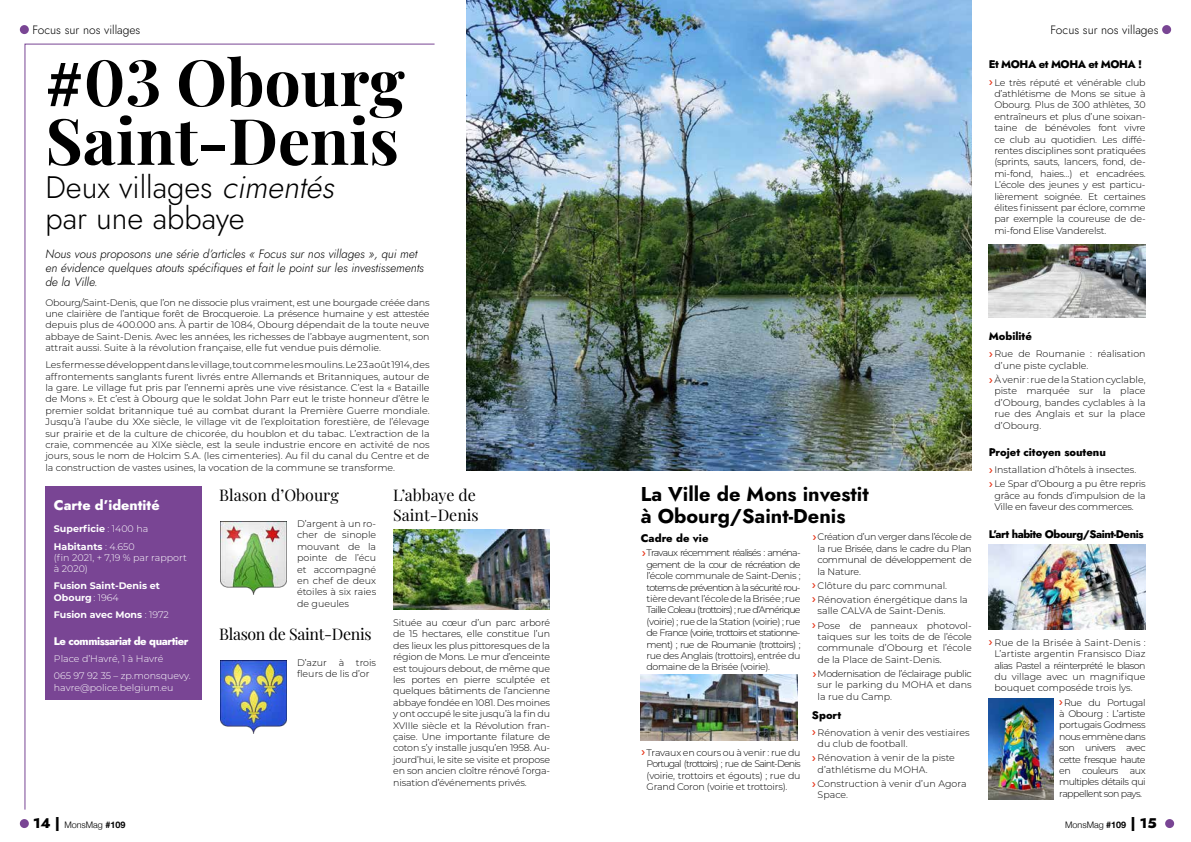
<style>
.page{position:relative;width:1191px;height:842px;background:#fff}
.page>*{position:absolute;margin:0;border:0;box-sizing:border-box;transform-origin:0 0}
.t1{font:700 64px/58.8px "Playfair Display";color:#000}
.t2{font:31px/31px "Jost";color:#000}
.t3{font:700 20px/22px "Jost";color:#000}
.t4{font:16px/19.2px "Playfair Display";color:#000}
.t5{font:16px "Playfair Display";letter-spacing:-.02em;color:#000}
.t6{font:800 14px "Jost";color:#fff}
.t7{font:italic 300 12px/14px "Jost";color:#000}
.t8{font:12px "Jost";color:#000}
.t9{font:800 11px "Jost";letter-spacing:-.04em;color:#000}
.t10{font:800 11px "Jost";letter-spacing:-.015em;color:#000}
.t11{font:800 11px "Jost";letter-spacing:-.04em;color:#fff}
.t12{font:300 9.5px/11.4px "Montserrat";letter-spacing:-.015em;color:#000;text-align:justify}
.t13{font:300 9.5px/11.4px "Montserrat";letter-spacing:-.06em;color:#000;text-align:center}
.t14{font:300 9.5px/11.4px "Montserrat";color:#fff}
.t15{font:700 9.5px/17.1px "Montserrat";color:#fff}
.t16{font:300 9px "Helvetica Neue";color:#000}
.s1{font-family:"Acumin Variable Concept";font-weight:400}
.s2{font-style:italic}
.s3{font-weight:300}
.s4{font-family:"Jost";font-weight:800;font-size:14px}
.s5{font-weight:700}
</style>
<div class="page">
<svg style="left:25px;top:44px;width:410px;height:766px"></svg>
<img style="left:467px;top:0;width:504px;height:471px">
<div style="left:45px;top:486px;width:157px;height:213px;background:#794594"></div>
<img style="left:220px;top:521px;width:67px;height:73px">
<img style="left:220px;top:661px;width:67px;height:73px">
<img style="left:394px;top:529px;width:155px;height:81px">
<img style="left:988px;top:545px;width:157px;height:84px">
<img style="left:641px;top:675px;width:156px;height:66px">
<img style="left:988px;top:244px;width:157px;height:73px">
<img style="left:988px;top:699px;width:65px;height:100px">
<div style="left:20px;top:819px;width:9px;height:9px;background:#794594;border-radius:50%"></div>
<div style="left:1165px;top:819px;width:9px;height:9px;background:#794594;border-radius:50%"></div>
<div style="left:20px;top:25px;width:9px;height:9px;background:#794594;border-radius:50%"></div>
<div style="left:1162px;top:25px;width:9px;height:9px;background:#794594;border-radius:50%"></div>
<p class="t8" style="left:32px;top:22px;width:109px">Focus sur nos villages</p>
<p class="t8" style="left:1050px;top:22px;width:109px">Focus sur nos villages</p>
<h1 class="t1" style="left:45px;top:47px;width:361px"><span class="s1">#</span>03 Obourg<br>Saint-Denis</h1>
<h2 class="t2" style="left:45px;top:172px;width:298px">Deux villages <span class="s2">cimentés </span>par une abbaye</h2>
<p class="t7" style="left:45px;top:247px;width:380px">Nous vous proposons une série d’articles « Focus sur nos villages », qui met en évidence quelques atouts spécifiques et fait le point sur les investissements de la Ville.</p>
<p class="t12" style="left:45px;top:296px;width:386px">Obourg/Saint-Denis, que l’on ne dissocie plus vraiment, est une bourgade créée dans une clairière de l’antique forêt de Brocqueroie. La présence humaine y est attestée depuis plus de 400.000 ans. À partir de 1084, Obourg dépendait de la toute neuve abbaye de Saint-Denis. Avec les années, les richesses de l’abbaye augmentent, son attrait aussi. Suite à la révolution française, elle fut vendue puis démolie.</p>
<p class="t12" style="left:45px;top:359px;width:386px">Les fermes se développent dans le village, tout comme les moulins. Le 23 août 1914, des affrontements sanglants furent livrés entre Allemands et Britanniques, autour de la gare. Le village fut pris par l’ennemi après une vive résistance. C’est la « Bataille de Mons ». Et c’est à Obourg que le soldat John Parr eut le triste honneur d’être le premier soldat britannique tué au combat durant la Première Guerre mondiale.<br>Jusqu’à l’aube du XXe siècle, le village vit de l’exploitation forestière, de l’élevage sur prairie et de la culture de chicorée, du houblon et du tabac. L’extraction de la craie, commencée au XIXe siècle, est la seule industrie encore en activité de nos jours, sous le nom de Holcim S.A. (les cimenteries). Au fil du canal du Centre et de la construction de vastes usines, la vocation de la commune se transforme.</p>
<h3 class="t6" style="left:54px;top:495px;width:107px">Carte d’identité</h3>
<p class="t15" style="left:54px;top:520px;width:96px">Superficie <span class="s3">: 1400 ha<br></span>Habitants <span class="s3">: 4.650</span></p>
<p class="t14" style="left:54px;top:551px;width:134px">(fin 2021, + 7,19 % par rapport à 2020)</p>
<p class="t15" style="left:54px;top:580px;width:108px;line-height:11.4px">Fusion Saint-Denis et<br>Obourg <span class="s3">: 1964</span></p>
<p class="t15" style="left:54px;top:605px;width:116px">Fusion avec Mons <span class="s3">: 1972</span></p>
<p class="t11" style="left:54px;top:634px;width:136px">Le commissariat de quartier</p>
<p class="t14" style="left:54px;top:650px;width:138px;line-height:17.1px">Place d’Havré, 1 à Havré<br>065 97 92 35 – zp.monsquevy.</p>
<p class="t14" style="left:54px;top:681px;width:121px">havre@police.belgium.eu</p>
<h3 class="t4" style="left:219px;top:484px;width:121px">Blason d’Obourg</h3>
<p class="t12" style="left:297px;top:518px;width:81px">D’argent à un ro&shy;cher de sinople mouvant de la pointe de l’écu et accompagné en chef de deux étoiles à six raies de gueules</p>
<h3 class="t5" style="left:219px;top:622px;width:154px">Blason de Saint-Denis</h3>
<p class="t12" style="left:297px;top:656px;width:81px">D’azur à trois fleurs de lis d’or</p>
<h3 class="t4" style="left:393px;top:484px;width:87px">L’abbaye de<br>Saint-Denis</h3>
<p class="t12" style="left:393px;top:617px;width:158px">Située au cœur d’un parc arboré de 15 hectares, elle constitue l’un des lieux les plus pittoresques de la région de Mons. Le mur d’enceinte est toujours debout, de même que les portes en pierre sculptée et quelques bâtiments de l’ancienne abbaye fondée en 1081. Des moines y ont occupé le site jusqu’à la fin du XVIIIe siècle et la Révolution fran&shy;çaise. Une importante filature de coton s’y installe jusqu’en 1958. Au&shy;jourd’hui, le site se visite et propose en son ancien cloître rénové l’orga&shy;nisation d’événements privés.</p>
<p class="t9" style="left:988px;top:57px;width:155px">Et MOHA et MOHA et MOHA !</p>
<p class="t12" style="left:994px;top:76px;width:153px">Le très réputé et vénérable club d’athlétisme de Mons se situe à Obourg. Plus de 300 athlètes, 30 entraîneurs et plus d’une soixan&shy;taine de bénévoles font vivre ce club au quotidien. Les diffé&shy;rentes disciplines sont pratiquées (sprints, sauts, lancers, fond, de&shy;mi-fond, haies…) et encadrées.<br>L’école des jeunes y est particu&shy;lièrement soignée. Et certaines élites finissent par éclore, comme par exemple la coureuse de de&shy;mi-fond Elise Vanderelst.</p>
<h3 class="t3" style="left:641px;top:483px;width:229px">La Ville de Mons investit à Obourg/Saint-Denis</h3>
<p class="t10" style="left:641px;top:531px;width:69px">Cadre de vie</p>
<p class="t12" style="left:646px;top:547px;width:156px">Travaux récemment réalisés : aména&shy;gement de la cour de récréation de l’école communale de Saint-Denis ; totems de prévention à la sécurité rou&shy;tière devant l’école de la Brisée ; rue Taille Coleau (trottoirs) ; rue d’Amérique (voirie) ; rue de la Station (voirie) ; rue de France (voirie, trottoirs et stationne&shy;ment) ; rue de Roumanie (trottoirs) ; rue des Anglais (trottoirs), entrée du domaine de la Brisée (voirie).</p>
<p class="t12" style="left:817px;top:531px;width:156px">Création d’un verger dans l’école de la rue Brisée, dans le cadre du Plan communal de développement de la Nature.</p>
<p class="t12" style="left:817px;top:578px;width:152px;line-height:14.2px">Clôture du parc communal.<br>Rénovation énergétique dans la</p>
<p class="t12" style="left:817px;top:604px;width:156px;line-height:14.2px">salle CALVA de Saint-Denis.<br>Pose de panneaux photovol-</p>
<p class="t12" style="left:817px;top:631px;width:156px">taïques sur les toits de de l’école communale d’Obourg et l’école de la Place de Saint-Denis.</p>
<p class="t12" style="left:817px;top:668px;width:156px">Modernisation de l’éclairage public sur le parking du MOHA et dans la rue du Camp.</p>
<p class="t10" style="left:812px;top:707px;width:31px">Sport</p>
<p class="t12" style="left:817px;top:726px;width:153px">Rénovation à venir des vestiaires du club de football.</p>
<p class="t12" style="left:817px;top:752px;width:139px">Rénovation à venir de la piste d’athlétisme du MOHA.</p>
<p class="t12" style="left:817px;top:778px;width:150px">Construction à venir d’un Agora<br>Space.</p>
<p class="t12" style="left:646px;top:746px;width:156px">Travaux en cours ou à venir : rue du Portugal (trottoirs) ; rue de Saint-Denis (voirie, trottoirs et égouts) ; rue du Grand Coron (voirie et trottoirs).</p>
<p class="t10" style="left:988px;top:329px;width:45px">Mobilité</p>
<p class="t12" style="left:994px;top:348px;width:153px">Rue de Roumanie : réalisation d’une piste cyclable.</p>
<p class="t12" style="left:994px;top:374px;width:153px">À venir : rue de la Station cyclable, piste marquée sur la place d’Obourg, bandes cyclables à la rue des Anglais et sur la place d’Obourg.</p>
<p class="t10" style="left:988px;top:445px;width:119px">Projet citoyen soutenu</p>
<p class="t12" style="left:994px;top:462px;width:153px;line-height:14.2px">Installation d’hôtels à insectes.<br>Le Spar d’Obourg a pu être repris</p>
<p class="t12" style="left:994px;top:489px;width:153px">grâce au fonds d’impulsion de la<br>Ville en faveur des commerces.</p>
<p class="t9" style="left:988px;top:526px;width:156px">L’art habite Obourg/Saint-Denis</p>
<p class="t12" style="left:994px;top:636px;width:153px">Rue de la Brisée à Saint-Denis :<br>L’artiste argentin Fransisco Diaz alias Pastel a réinterprété le blason du village avec un magnifique bouquet composéde trois lys.</p>
<p class="t13" style="left:1059px;top:696px;width:88px">Rue du Portugal à Obourg : L’artiste portugais Godmess nous emmène dans son univers avec cette fresque haute en couleurs aux multiples détails qui rappellent son pays.</p>
<p class="t16" style="left:33px;top:817px;width:94px"><span class="s4">14 |</span> MonsMag <span class="s5">#109</span></p>
<p class="t16" style="left:1065px;top:817px;width:93px">MonsMag <span class="s5">#109</span> <span class="s4">| 15</span></p>
</div>
